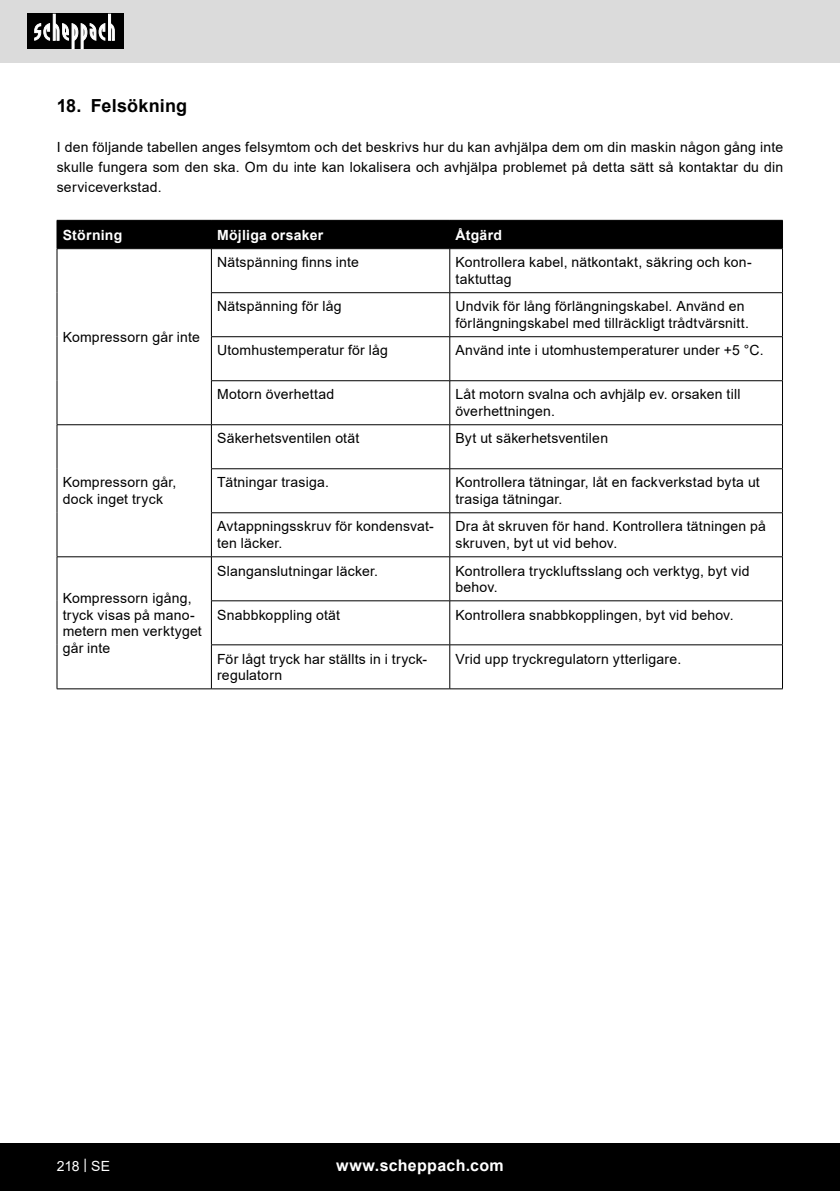
<style>
.page{position:relative;width:840px;height:1191px;background:#fff}
.page>*{position:absolute;margin:0;border:0;box-sizing:border-box;transform-origin:0 0}
.t1{font:700 18px "Arial";letter-spacing:.01em;color:#000}
.t2{font:700 16px "Arial";letter-spacing:.02em;color:#fff}
.Basistext_in_Tabelle{font:14px/16.8px "Arial";letter-spacing:.015em;color:#000}
.t3{font:700 14px "Arial";letter-spacing:.02em;color:#fff}
.t4{font:14px "Arial";color:#fff}
</style>
<div class="page">
<div style="left:0;top:0;width:839px;height:63px;background:#dbdbdb"></div>
<div style="left:0;top:1143px;width:839px;height:48px;background:#000"></div>
<div style="left:27px;top:14px;width:96px;height:35px;background:#000"></div>
<svg style="left:34px;top:14px;width:81px;height:35px"></svg>
<svg style="left:58px;top:249px;width:723px;height:439px"></svg>
<div style="left:57px;top:220px;width:725px;height:28px;background:#000"></div>
<hr style="left:57px;top:248px;width:154px;height:1px;background:#000">
<hr style="left:57px;top:249px;width:1px;height:44px;background:#000">
<hr style="left:57px;top:293px;width:1px;height:44px;background:#000">
<hr style="left:57px;top:337px;width:1px;height:44px;background:#000">
<hr style="left:57px;top:381px;width:1px;height:43px;background:#000">
<hr style="left:211px;top:248px;width:238px;height:1px;background:#000">
<hr style="left:211px;top:249px;width:1px;height:43px;background:#000">
<hr style="left:449px;top:248px;width:333px;height:1px;background:#000">
<hr style="left:449px;top:249px;width:1px;height:43px;background:#000">
<hr style="left:781px;top:249px;width:1px;height:43px;background:#000">
<hr style="left:211px;top:292px;width:238px;height:1px;background:#000">
<hr style="left:211px;top:293px;width:1px;height:43px;background:#000">
<hr style="left:449px;top:292px;width:333px;height:1px;background:#000">
<hr style="left:449px;top:293px;width:1px;height:43px;background:#000">
<hr style="left:781px;top:293px;width:1px;height:43px;background:#000">
<hr style="left:211px;top:336px;width:238px;height:1px;background:#000">
<hr style="left:211px;top:337px;width:1px;height:43px;background:#000">
<hr style="left:449px;top:336px;width:333px;height:1px;background:#000">
<hr style="left:449px;top:337px;width:1px;height:43px;background:#000">
<hr style="left:781px;top:337px;width:1px;height:43px;background:#000">
<hr style="left:211px;top:380px;width:238px;height:1px;background:#000">
<hr style="left:211px;top:381px;width:1px;height:43px;background:#000">
<hr style="left:449px;top:380px;width:333px;height:1px;background:#000">
<hr style="left:449px;top:381px;width:1px;height:43px;background:#000">
<hr style="left:781px;top:381px;width:1px;height:43px;background:#000">
<hr style="left:57px;top:424px;width:154px;height:1px;background:#000">
<hr style="left:57px;top:425px;width:1px;height:44px;background:#000">
<hr style="left:57px;top:469px;width:1px;height:44px;background:#000">
<hr style="left:57px;top:513px;width:1px;height:43px;background:#000">
<hr style="left:211px;top:424px;width:238px;height:1px;background:#000">
<hr style="left:211px;top:425px;width:1px;height:43px;background:#000">
<hr style="left:449px;top:424px;width:333px;height:1px;background:#000">
<hr style="left:449px;top:425px;width:1px;height:43px;background:#000">
<hr style="left:781px;top:425px;width:1px;height:43px;background:#000">
<hr style="left:211px;top:468px;width:238px;height:1px;background:#000">
<hr style="left:211px;top:469px;width:1px;height:43px;background:#000">
<hr style="left:449px;top:468px;width:333px;height:1px;background:#000">
<hr style="left:449px;top:469px;width:1px;height:43px;background:#000">
<hr style="left:781px;top:469px;width:1px;height:43px;background:#000">
<hr style="left:211px;top:512px;width:238px;height:1px;background:#000">
<hr style="left:211px;top:513px;width:1px;height:43px;background:#000">
<hr style="left:449px;top:512px;width:333px;height:1px;background:#000">
<hr style="left:449px;top:513px;width:1px;height:43px;background:#000">
<hr style="left:781px;top:513px;width:1px;height:43px;background:#000">
<hr style="left:57px;top:556px;width:154px;height:1px;background:#000">
<hr style="left:57px;top:557px;width:1px;height:44px;background:#000">
<hr style="left:57px;top:601px;width:1px;height:44px;background:#000">
<hr style="left:57px;top:645px;width:1px;height:43px;background:#000">
<hr style="left:57px;top:688px;width:154px;height:1px;background:#000">
<hr style="left:211px;top:556px;width:238px;height:1px;background:#000">
<hr style="left:211px;top:557px;width:1px;height:43px;background:#000">
<hr style="left:449px;top:556px;width:333px;height:1px;background:#000">
<hr style="left:449px;top:557px;width:1px;height:43px;background:#000">
<hr style="left:781px;top:557px;width:1px;height:43px;background:#000">
<hr style="left:211px;top:600px;width:238px;height:1px;background:#000">
<hr style="left:211px;top:601px;width:1px;height:43px;background:#000">
<hr style="left:449px;top:600px;width:333px;height:1px;background:#000">
<hr style="left:449px;top:601px;width:1px;height:43px;background:#000">
<hr style="left:781px;top:601px;width:1px;height:43px;background:#000">
<hr style="left:211px;top:644px;width:238px;height:1px;background:#000">
<hr style="left:211px;top:645px;width:1px;height:43px;background:#000">
<hr style="left:449px;top:644px;width:333px;height:1px;background:#000">
<hr style="left:449px;top:645px;width:1px;height:43px;background:#000">
<hr style="left:781px;top:645px;width:1px;height:43px;background:#000">
<hr style="left:211px;top:688px;width:238px;height:1px;background:#000">
<hr style="left:449px;top:688px;width:333px;height:1px;background:#000">
<p class="t1" style="left:57px;top:93px;width:132px">18. Felsökning</p>
<p class="Basistext_in_Tabelle" style="left:57px;top:137px;width:727px;line-height:20px;text-align:justify">I den följande tabellen anges felsymtom och det beskrivs hur du kan avhjälpa dem om din maskin någon gång inte skulle fungera som den ska. Om du inte kan lokalisera och avhjälpa problemet på detta sätt så kontaktar du din serviceverkstad.</p>
<p class="t3" style="left:63px;top:225px;width:61px">Störning</p>
<p class="t3" style="left:217px;top:225px;width:108px">Möjliga orsaker</p>
<p class="t3" style="left:455px;top:225px;width:48px">Åtgärd</p>
<p class="Basistext_in_Tabelle" style="left:63px;top:328px;width:139px">Kompressorn går inte</p>
<p class="Basistext_in_Tabelle" style="left:63px;top:474px;width:115px">Kompressorn går, dock inget tryck</p>
<p class="Basistext_in_Tabelle" style="left:63px;top:589px;width:141px">Kompressorn igång, tryck visas på mano&shy;metern men verktyget går inte</p>
<p class="Basistext_in_Tabelle" style="left:217px;top:254px;width:143px">Nätspänning finns inte</p>
<p class="Basistext_in_Tabelle" style="left:455px;top:254px;width:298px">Kontrollera kabel, nätkontakt, säkring och kon&shy;taktuttag</p>
<p class="Basistext_in_Tabelle" style="left:217px;top:298px;width:126px">Nätspänning för låg</p>
<p class="Basistext_in_Tabelle" style="left:455px;top:298px;width:295px">Undvik för lång förlängningskabel. Använd en förlängningskabel med tillräckligt trådtvärsnitt.</p>
<p class="Basistext_in_Tabelle" style="left:217px;top:342px;width:172px">Utomhustemperatur för låg</p>
<p class="Basistext_in_Tabelle" style="left:455px;top:342px;width:309px">Använd inte i utomhustemperaturer under +5 °C.</p>
<p class="Basistext_in_Tabelle" style="left:217px;top:386px;width:118px">Motorn överhettad</p>
<p class="Basistext_in_Tabelle" style="left:455px;top:386px;width:286px">Låt motorn svalna och avhjälp ev. orsaken till överhettningen.</p>
<p class="Basistext_in_Tabelle" style="left:217px;top:430px;width:144px">Säkerhetsventilen otät</p>
<p class="Basistext_in_Tabelle" style="left:455px;top:430px;width:154px">Byt ut säkerhetsventilen</p>
<p class="Basistext_in_Tabelle" style="left:217px;top:474px;width:113px">Tätningar trasiga.</p>
<p class="Basistext_in_Tabelle" style="left:455px;top:474px;width:306px">Kontrollera tätningar, låt en fackverkstad byta ut trasiga tätningar.</p>
<p class="Basistext_in_Tabelle" style="left:217px;top:518px;width:218px">Avtappningsskruv för kondensvat&shy;ten läcker.</p>
<p class="Basistext_in_Tabelle" style="left:455px;top:518px;width:312px">Dra åt skruven för hand. Kontrollera tätningen på skruven, byt ut vid behov.</p>
<p class="Basistext_in_Tabelle" style="left:217px;top:562px;width:162px">Slanganslutningar läcker.</p>
<p class="Basistext_in_Tabelle" style="left:455px;top:562px;width:295px">Kontrollera tryckluftsslang och verktyg, byt vid behov.</p>
<p class="Basistext_in_Tabelle" style="left:217px;top:606px;width:124px">Snabbkoppling otät</p>
<p class="Basistext_in_Tabelle" style="left:455px;top:606px;width:279px">Kontrollera snabbkopplingen, byt vid behov.</p>
<p class="Basistext_in_Tabelle" style="left:217px;top:650px;width:212px">För lågt tryck har ställts in i tryck&shy;regulatorn</p>
<p class="Basistext_in_Tabelle" style="left:455px;top:650px;width:227px">Vrid upp tryckregulatorn ytterligare.</p>
<p class="t4" style="left:57px;top:1156px;width:55px">218 | SE</p>
<p class="t2" style="left:336px;top:1154px;width:169px">www.scheppach.com</p>
</div>
